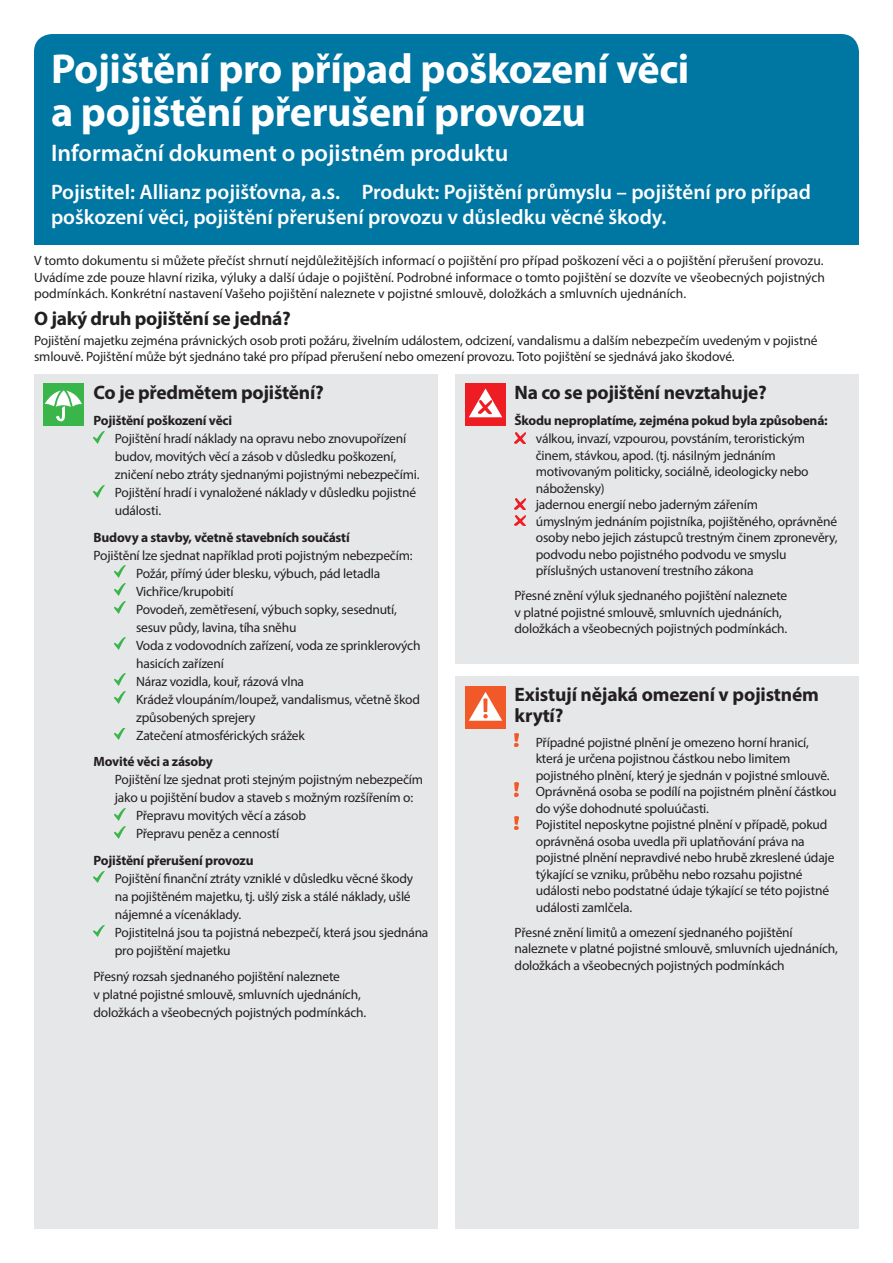
<style>
.page{position:relative;width:893px;height:1263px;background:#fff}
.page>*{position:absolute;margin:0;border:0;box-sizing:border-box;transform-origin:0 0}
.t1{font:700 42px/43.5px "Myriad Pro";letter-spacing:-.01em;color:#fff}
.t2{font:600 24px "Myriad Pro";color:#fff}
.t3{font:600 21px/25.2px "Myriad Pro";color:#fff}
.t4{font:700 19.5px/21px "Myriad Pro";letter-spacing:-.015em;color:#231f20}
.t5{font:13.5px/16.5px "Myriad Pro";letter-spacing:-.015em;color:#231f20}
.t6{font:700 13.5px "Myriad Pro";letter-spacing:-.015em;color:#231f20}
</style>
<div class="page">
<div style="left:34px;top:374px;width:404px;height:855px;background:#e6e7e9"></div>
<div style="left:455px;top:374px;width:404px;height:289px;background:#e6e7e9"></div>
<div style="left:455px;top:676px;width:404px;height:553px;background:#e6e7e9"></div>
<div style="left:34px;top:138px;width:825px;height:106px;background:#0076a3"></div>
<div style="left:34px;top:34px;width:825px;height:208px;background:#0076a3;border-radius:18px"></div>
<svg style="left:94px;top:431px;width:10px;height:12px"></svg>
<svg style="left:94px;top:485px;width:10px;height:12px"></svg>
<svg style="left:115px;top:566px;width:11px;height:12px"></svg>
<svg style="left:115px;top:584px;width:11px;height:12px"></svg>
<svg style="left:115px;top:602px;width:11px;height:12px"></svg>
<svg style="left:115px;top:638px;width:11px;height:12px"></svg>
<svg style="left:115px;top:674px;width:11px;height:12px"></svg>
<svg style="left:115px;top:692px;width:11px;height:12px"></svg>
<svg style="left:115px;top:728px;width:11px;height:12px"></svg>
<svg style="left:115px;top:808px;width:11px;height:12px"></svg>
<svg style="left:115px;top:826px;width:11px;height:12px"></svg>
<svg style="left:94px;top:871px;width:10px;height:12px"></svg>
<svg style="left:94px;top:925px;width:10px;height:12px"></svg>
<svg style="left:514px;top:432px;width:11px;height:11px"></svg>
<svg style="left:514px;top:498px;width:11px;height:11px"></svg>
<svg style="left:514px;top:515px;width:11px;height:11px"></svg>
<img style="left:514px;top:733px;width:4px;height:14px">
<svg style="left:514px;top:783px;width:4px;height:13px"></svg>
<svg style="left:514px;top:816px;width:4px;height:13px"></svg>
<div style="left:43px;top:383px;width:41px;height:42px;background:#3ab54a"></div>
<svg style="left:45px;top:386px;width:37px;height:35px"></svg>
<div style="left:465px;top:383px;width:41px;height:42px;background:#ee1d23"></div>
<svg style="left:469px;top:388px;width:33px;height:29px"></svg>
<div style="left:465px;top:686px;width:41px;height:43px;background:#f15929"></div>
<svg style="left:469px;top:692px;width:33px;height:29px"></svg>
<h1 class="t1" style="left:51px;top:45px;width:640px">Pojištění pro případ poškození věci a pojištění přerušení provozu</h1>
<h2 class="t2" style="left:51px;top:138px;width:459px">Informační dokument o pojistném produktu</h2>
<h3 class="t3" style="left:51px;top:179px;width:762px">Pojistitel: Allianz pojišťovna, a.s. Produkt: Pojištění průmyslu – pojištění pro případ poškození věci, pojištění přerušení provozu v důsledku věcné škody.</h3>
<p class="t5" style="left:34px;top:252px;width:792px;text-align:justify">V tomto dokumentu si můžete přečíst shrnutí nejdůležitějších informací o pojištění pro případ poškození věci a o pojištění přerušení provozu.<br>Uvádíme zde pouze hlavní rizika, výluky a další údaje o pojištění. Podrobné informace o tomto pojištění se dozvíte ve všeobecných pojistných podmínkách. Konkrétní nastavení Vašeho pojištění naleznete v pojistné smlouvě, doložkách a smluvních ujednáních.</p>
<h3 class="t4" style="left:34px;top:307px;width:258px">O jaký druh pojištění se jedná?</h3>
<p class="t5" style="left:34px;top:332px;width:785px">Pojištění majetku zejména právnických osob proti požáru, živelním událostem, odcizení, vandalismu a dalším nebezpečím uvedeným v pojistné smlouvě. Pojištění může být sjednáno také pro případ přerušení nebo omezení provozu. Toto pojištění se sjednává jako škodové.</p>
<h3 class="t4" style="left:94px;top:381px;width:232px">Co je předmětem pojištění?</h3>
<p class="t6" style="left:94px;top:412px;width:140px">Pojištění poškození věci</p>
<p class="t5" style="left:115px;top:430px;width:306px;line-height:18px">Pojištění hradí náklady na opravu nebo znovupořízení budov, movitých věcí a zásob v důsledku poškození, zničení nebo ztráty sjednanými pojistnými nebezpečími.<br>Pojištění hradí i vynaložené náklady v důsledku pojistné události.</p>
<p class="t6" style="left:94px;top:528px;width:258px">Budovy a stavby, včetně stavebních součástí</p>
<p class="t5" style="left:136px;top:546px;width:286px;line-height:18px;text-indent:-43px">Pojištění lze sjednat například proti pojistným nebezpečím:<br>Požár, přímý úder blesku, výbuch, pád letadla Vichřice/krupobití<br>Povodeň, zemětřesení, výbuch sopky, sesednutí, sesuv půdy, lavina, tíha sněhu<br>Voda z vodovodních zařízení, voda ze sprinklerových hasicích zařízení<br>Náraz vozidla, kouř, rázová vlna<br>Krádež vloupáním/loupež, vandalismus, včetně škod způsobených sprejery<br>Zatečení atmosférických srážek</p>
<p class="t6" style="left:94px;top:753px;width:121px">Movité věci a zásoby</p>
<p class="t5" style="left:115px;top:771px;width:310px">Pojištění lze sjednat proti stejným pojistným nebezpečím</p>
<p class="t5" style="left:115px;top:789px;width:300px">jako u pojištění budov a staveb s možným rozšířením o:</p>
<p class="t5" style="left:136px;top:807px;width:172px">Přepravu movitých věcí a zásob</p>
<p class="t5" style="left:136px;top:825px;width:145px">Přepravu peněz a cenností</p>
<p class="t6" style="left:94px;top:851px;width:161px">Pojištění přerušení provozu</p>
<p class="t5" style="left:115px;top:869px;width:315px;line-height:18px">Pojištění finanční ztráty vzniklé v důsledku věcné škody na pojištěném majetku, tj. ušlý zisk a stálé náklady, ušlé nájemné a vícenáklady.<br>Pojistitelná jsou ta pojistná nebezpečí, která jsou sjednána pro pojištění majetku</p>
<p class="t5" style="left:94px;top:968px;width:274px;line-height:18px">Přesný rozsah sjednaného pojištění naleznete<br>v platné pojistné smlouvě, smluvních ujednáních, doložkách a všeobecných pojistných podmínkách.</p>
<h3 class="t4" style="left:514px;top:381px;width:254px">Na co se pojištění nevztahuje?</h3>
<p class="t6" style="left:514px;top:412px;width:315px">Škodu neproplatíme, zejména pokud byla způsobená:</p>
<p class="t5" style="left:536px;top:430px;width:303px">válkou, invazí, vzpourou, povstáním, teroristickým činem, stávkou, apod. (tj. násilným jednáním motivovaným politicky, sociálně, ideologicky nebo nábožensky)<br>jadernou energií nebo jaderným zářením<br>úmyslným jednáním pojistníka, pojištěného, oprávněné osoby nebo jejich zástupců trestným činem zpronevěry, podvodu nebo pojistného podvodu ve smyslu příslušných ustanovení trestního zákona</p>
<p class="t5" style="left:514px;top:587px;width:274px">Přesné znění výluk sjednaného pojištění naleznete v platné pojistné smlouvě, smluvních ujednáních, doložkách a všeobecných pojistných podmínkách.</p>
<h3 class="t4" style="left:514px;top:683px;width:306px">Existují nějaká omezení v pojistném krytí?</h3>
<p class="t5" style="left:536px;top:734px;width:302px">Případné pojistné plnění je omezeno horní hranicí, která je určena pojistnou částkou nebo limitem pojistného plnění, který je sjednán v pojistné smlouvě.<br>Oprávněná osoba se podílí na pojistném plnění částkou do výše dohodnuté spoluúčasti.<br>Pojistitel neposkytne pojistné plnění v případě, pokud oprávněná osoba uvedla při uplatňování práva na pojistné plnění nepravdivé nebo hrubě zkreslené údaje týkající se vzniku, průběhu nebo rozsahu pojistné události nebo podstatné údaje týkající se této pojistné události zamlčela.</p>
<p class="t5" style="left:515px;top:924px;width:325px">Přesné znění limitů a omezení sjednaného pojištění naleznete v platné pojistné smlouvě, smluvních ujednáních, doložkách a všeobecných pojistných podmínkách</p>
</div>
